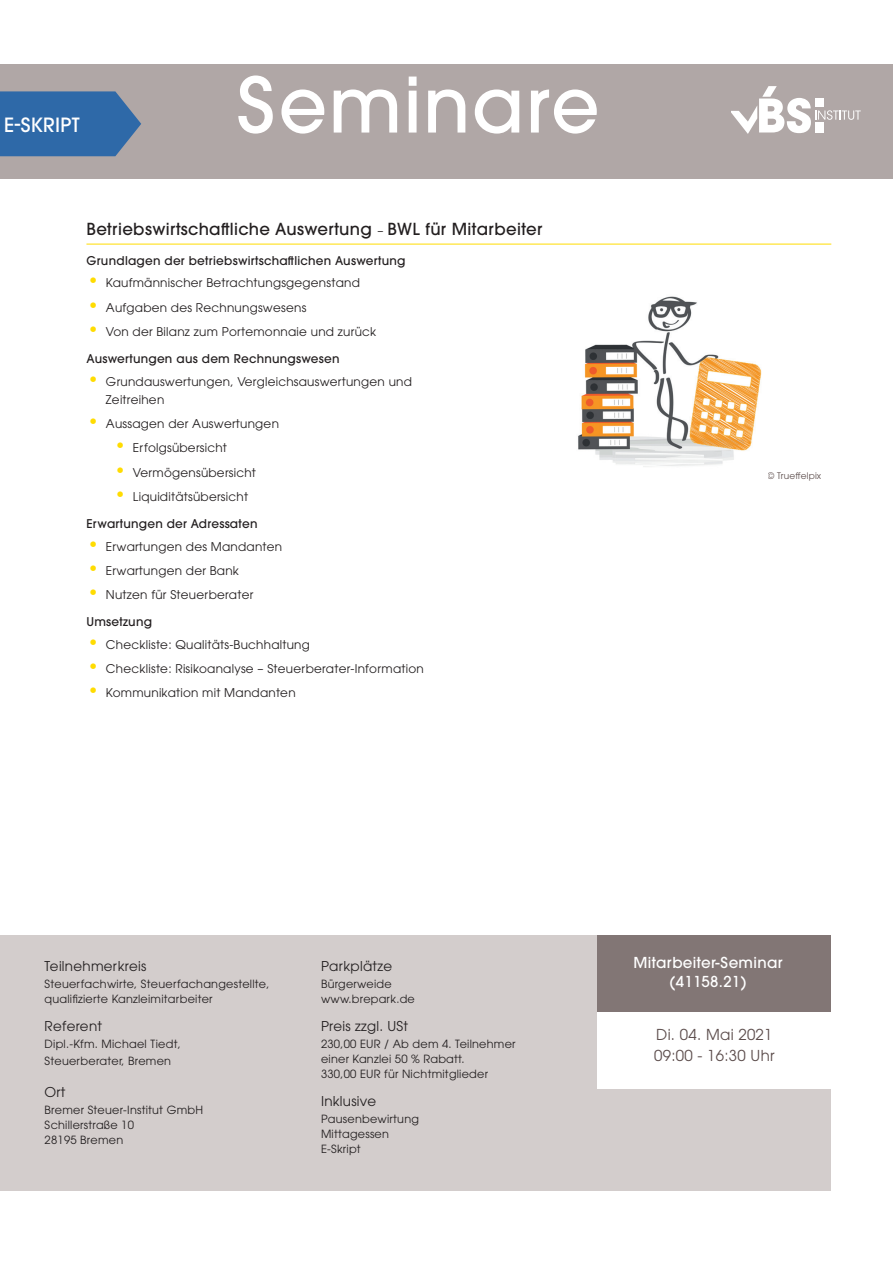
<style>
.page{position:relative;width:893px;height:1263px;background:#fff}
.page>*{position:absolute;margin:0;border:0;box-sizing:border-box;transform-origin:0 0}
.t1{font:500 75.75px "ITC Avant Garde Pro";letter-spacing:.02em;color:#fff}
.t2{font:500 19.5px "ITC Avant Garde Pro";letter-spacing:.02em;color:#fff}
.t3{font:500 16.5px "ITC Avant Garde Pro";letter-spacing:.02em;color:#231f20}
.t4{font:500 15px/19.5px "ITC Avant Garde Pro";letter-spacing:.02em;color:#fff;text-align:center}
.t5{font:15px/21px "ITC Avant Garde Pro";letter-spacing:.02em;color:#5c4d4c}
.t6{font:13.5px "ITC Avant Garde Pro";letter-spacing:.02em;color:#231f20}
.t7{font:12px/18px "ITC Avant Garde Pro";letter-spacing:.02em;color:#231f20}
.t8{font:500 12px "ITC Avant Garde Pro";letter-spacing:.02em;color:#231f20}
.t9{font:11.25px/15px "ITC Avant Garde Pro";letter-spacing:.02em;color:#231f20}
.t10{font:9px "ITC Avant Garde Pro";letter-spacing:.02em;color:#5c4d4c}
.s1{font-weight:400;font-size:12px}
.s2{font-size:18px;color:#ffdc01}
</style>
<div class="page">
<div style="left:0;top:64px;width:893px;height:115px;background:#b0a7a6"></div>
<div style="left:0;top:935px;width:831px;height:256px;background:#d3cdcc"></div>
<div style="left:597px;top:1012px;width:234px;height:77px;background:#fff"></div>
<div style="left:597px;top:935px;width:234px;height:77px;background:#827675"></div>
<hr style="left:86px;top:244px;width:745px;height:1px;background:#ffdc01">
<svg style="left:731px;top:86px;width:130px;height:48px"></svg>
<svg style="left:0;top:91px;width:141px;height:65px;background:#3a6ea7"></svg>
<img style="left:578px;top:296px;width:184px;height:171px">
<h2 class="t2" style="left:4px;top:112px;width:77px">E-SKRIPT</h2>
<h1 class="t1" style="left:237px;top:56px;width:364px">Seminare</h1>
<h3 class="t3" style="left:86px;top:219px;width:458px">Betriebswirtschaftliche Auswertung <span class="s1">–</span> BWL für Mitarbeiter</h3>
<p class="t8" style="left:86px;top:253px;width:321px">Grundlagen der betriebswirtschaftlichen Auswertung</p>
<p class="t7" style="left:88px;top:274px;width:273px"><span class="s2">•</span> Kaufmännischer Betrachtungsgegenstand</p>
<p class="t7" style="left:88px;top:298px;width:220px"><span class="s2">•</span> Aufgaben des Rechnungswesens</p>
<p class="t7" style="left:88px;top:323px;width:290px"><span class="s2">•</span> Von der Bilanz zum Portemonnaie und zurück</p>
<p class="t8" style="left:86px;top:351px;width:255px">Auswertungen aus dem Rechnungswesen</p>
<p class="t7" style="left:106px;top:372px;width:308px;text-indent:-18px"><span class="s2">•</span> Grundauswertungen, Vergleichsauswertungen und<br>Zeitreihen</p>
<p class="t7" style="left:88px;top:414px;width:193px"><span class="s2">•</span> Aussagen der Auswertungen</p>
<p class="t7" style="left:115px;top:439px;width:114px"><span class="s2">•</span> Erfolgsübersicht</p>
<p class="t7" style="left:115px;top:463px;width:143px"><span class="s2">•</span> Vermögensübersicht</p>
<p class="t7" style="left:115px;top:488px;width:135px"><span class="s2">•</span> Liquiditätsübersicht</p>
<p class="t8" style="left:86px;top:516px;width:173px">Erwartungen der Adressaten</p>
<p class="t7" style="left:88px;top:537px;width:196px"><span class="s2">•</span> Erwartungen des Mandanten</p>
<p class="t7" style="left:88px;top:561px;width:152px"><span class="s2">•</span> Erwartungen der Bank</p>
<p class="t7" style="left:88px;top:586px;width:167px"><span class="s2">•</span> Nutzen für Steuerberater</p>
<p class="t8" style="left:86px;top:614px;width:67px">Umsetzung</p>
<p class="t7" style="left:88px;top:635px;width:223px"><span class="s2">•</span> Checkliste: Qualitäts-Buchhaltung</p>
<p class="t7" style="left:88px;top:659px;width:337px"><span class="s2">•</span> Checkliste: Risikoanalyse – Steuerberater-Information</p>
<p class="t7" style="left:88px;top:684px;width:209px"><span class="s2">•</span> Kommunikation mit Mandanten</p>
<p class="t10" style="left:767px;top:470px;width:55px">© Trueffelpix</p>
<p class="t6" style="left:45px;top:958px;width:103px">Teilnehmerkreis</p>
<p class="t9" style="left:45px;top:976px;width:226px">Steuerfachwirte, Steuerfachangestellte, qualifizierte Kanzleimitarbeiter</p>
<p class="t6" style="left:45px;top:1017px;width:59px">Referent</p>
<p class="t9" style="left:45px;top:1035px;width:138px;line-height:17.1px">Dipl.-Kfm. Michael Tiedt,<br>Steuerberater, Bremen</p>
<p class="t6" style="left:45px;top:1084px;width:22px">Ort</p>
<p class="t9" style="left:45px;top:1103px;width:160px">Bremer Steuer-Institut GmbH<br>Schillerstraße 10<br>28195 Bremen</p>
<p class="t6" style="left:321px;top:958px;width:73px">Parkplätze</p>
<p class="t9" style="left:321px;top:976px;width:95px">Bürgerweide www.brepark.de</p>
<p class="t6" style="left:321px;top:1017px;width:89px">Preis zzgl. USt</p>
<p class="t9" style="left:321px;top:1036px;width:196px">230,00 EUR / Ab dem 4. Teilnehmer einer Kanzlei 50 % Rabatt.<br>330,00 EUR für Nichtmitglieder</p>
<p class="t6" style="left:321px;top:1092px;width:57px">Inklusive</p>
<p class="t9" style="left:321px;top:1111px;width:99px">Pausenbewirtung<br>Mittagessen<br>E-Skript</p>
<p class="t4" style="left:633px;top:952px;width:150px">Mitarbeiter-Seminar (41158.21)</p>
<p class="t5" style="left:654px;top:1024px;width:122px">Di. 04. Mai 2021<br>09:00 - 16:30 Uhr</p>
</div>
